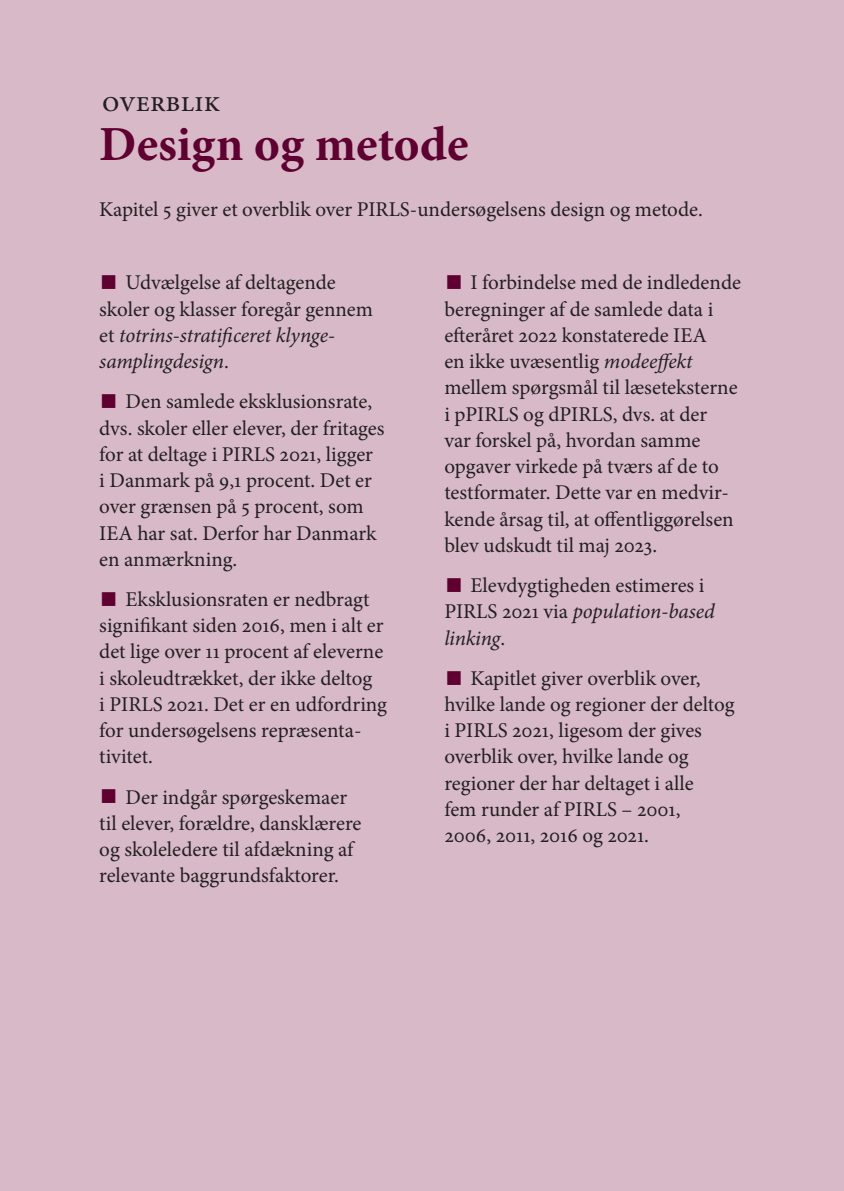
<style>
.page{position:relative;width:844px;height:1191px;background:#fff}
.page>*{position:absolute;margin:0;border:0;box-sizing:border-box;transform-origin:0 0}
.t1{font:700 49px "Minion Pro";letter-spacing:.005em;color:#5f0031}
.t2{font:29.75px "Minion Pro";color:#231f20}
.t3{font:21px/26.2px "Minion Pro";color:#231f20}
.s1{font-size:47.25px;color:#5f0031}
.s2{font-style:italic}
</style>
<div class="page">
<div style="left:0;top:0;width:843px;height:1191px;background:#d7b9c7"></div>
<h2 class="t2" style="left:102px;top:81px;width:119px">overblik</h2>
<h1 class="t1" style="left:99px;top:110px;width:370px">Design og metode</h1>
<p class="t3" style="left:99px;top:196px;width:605px">Kapitel 5 giver et overblik over PIRLS-undersøgelsens design og metode.</p>
<p class="t3" style="left:99px;top:270px;width:275px"><span class="s1">■</span> Udvælgelse af deltagende skoler og klasser foregår gennem et <span class="s2">totrins-stratificeret klynge&shy;samplingdesign</span>.</p>
<p class="t3" style="left:99px;top:388px;width:287px"><span class="s1">■</span> Den samlede eksklusionsrate, dvs. skoler eller elever, der fritages for at deltage i PIRLS 2021, ligger<br>i Danmark på 9,1 procent. Det er over grænsen på 5 procent, som<br>IEA har sat. Derfor har Danmark en anmærkning.</p>
<p class="t3" style="left:99px;top:586px;width:289px"><span class="s1">■</span> Eksklusionsraten er nedbragt signifikant siden 2016, men i alt er det lige over 11 procent af eleverne i skoleudtrækket, der ikke deltog<br>i PIRLS 2021. Det er en udfordring for undersøgelsens repræsenta&shy;tivitet.</p>
<p class="t3" style="left:99px;top:784px;width:264px"><span class="s1">■</span> Der indgår spørgeskemaer til elever, forældre, dansklærere og skoleledere til afdækning af relevante baggrundsfaktorer.</p>
<p class="t3" style="left:444px;top:270px;width:298px"><span class="s1">■</span> I forbindelse med de indledende beregninger af de samlede data i efteråret 2022 konstaterede IEA<br>en ikke uvæsentlig <span class="s2">modeeffekt </span>mellem spørgsmål til læseteksterne i pPIRLS og dPIRLS, dvs. at der<br>var forskel på, hvordan samme opgaver virkede på tværs af de to testformater. Dette var en medvir&shy;kende årsag til, at offentliggørelsen blev udskudt til maj 2023.</p>
<p class="t3" style="left:444px;top:572px;width:272px"><span class="s1">■</span> Elevdygtigheden estimeres i<br>PIRLS 2021 via <span class="s2">population-based linking</span>.</p>
<p class="t3" style="left:444px;top:665px;width:292px"><span class="s1">■</span> Kapitlet giver overblik over, hvilke lande og regioner der deltog i PIRLS 2021, ligesom der gives overblik over, hvilke lande og regioner der har deltaget i alle<br>fem runder af PIRLS – 2001,<br>2006, 2011, 2016 og 2021.</p>
</div>
